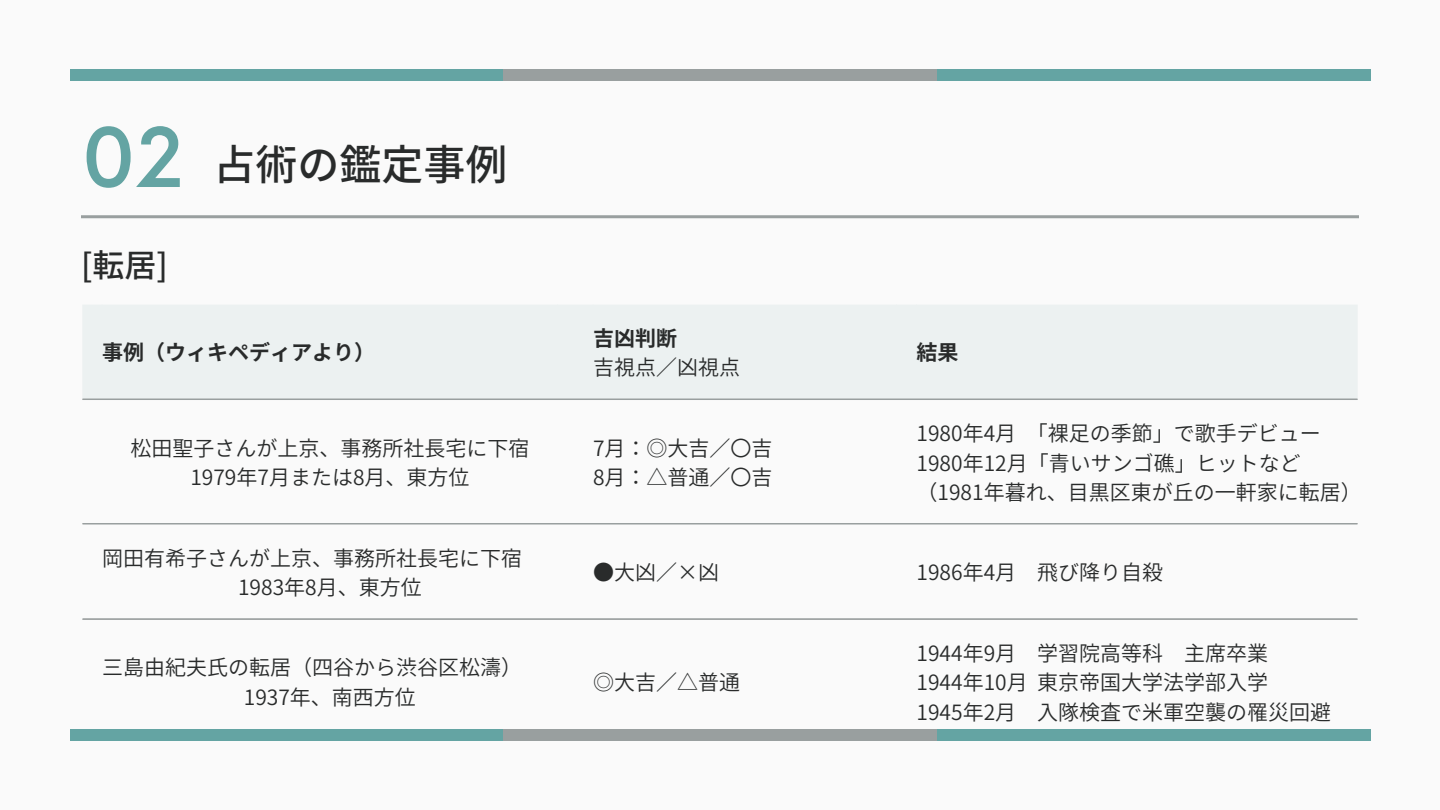
<style>
.page{position:relative;width:1440px;height:810px;background:#fafafa}
.page>*{position:absolute;margin:0;border:0;box-sizing:border-box;transform-origin:0 0}
.t1{font:500 80px "Now";color:#64a4a3}
.t2{font:500 42px "Source Han Sans JP";color:#292b2b}
.t3{font:500 32px "Source Han Sans JP";color:#292b2b}
.t4{font:21px "Source Han Sans JP";color:#292b2b}
.t5{font:700 21px "Source Han Sans JP";color:#292b2b}
</style>
<div class="page">
<div style="left:70px;top:70px;width:433px;height:11px;background:#64a4a3"></div>
<div style="left:503px;top:70px;width:434px;height:11px;background:#999f9f"></div>
<div style="left:937px;top:70px;width:433px;height:11px;background:#64a4a3"></div>
<div style="left:70px;top:729px;width:433px;height:11px;background:#64a4a3"></div>
<div style="left:503px;top:729px;width:434px;height:11px;background:#999f9f"></div>
<div style="left:937px;top:729px;width:433px;height:11px;background:#64a4a3"></div>
<hr style="left:81px;top:215px;width:1278px;height:3px;background:#999f9f">
<div style="left:82px;top:305px;width:1276px;height:94px;background:#ecf1f1"></div>
<hr style="left:82px;top:399px;width:1276px;height:1px;background:#999f9f">
<hr style="left:82px;top:523px;width:1276px;height:2px;background:#999f9f">
<hr style="left:82px;top:618px;width:1276px;height:2px;background:#999f9f">
<h1 class="t1" style="left:81px;top:115px;width:104px">02</h1>
<p class="t3" style="left:81px;top:240px;width:88px">[転居]</p>
<p class="t2" style="left:213px;top:132px;width:296px">占術の鑑定事例</p>
<p class="t5" style="left:102px;top:336px;width:275px">事例（ウィキペディアより）</p>
<p class="t4" style="left:130px;top:431px;width:401px">松田聖子さんが上京、事務所社長宅に下宿</p>
<p class="t4" style="left:190px;top:460px;width:281px">1979年7月または8月、東方位</p>
<p class="t4" style="left:102px;top:541px;width:422px">岡田有希子さんが上京、事務所社長宅に下宿</p>
<p class="t4" style="left:238px;top:571px;width:185px">1983年8月、東方位</p>
<p class="t4" style="left:102px;top:651px;width:422px">三島由紀夫氏の転居（四谷から渋谷区松濤）</p>
<p class="t4" style="left:244px;top:680px;width:174px">1937年、南西方位</p>
<p class="t5" style="left:593px;top:322px;width:86px">吉凶判断</p>
<p class="t4" style="left:593px;top:351px;width:149px">吉視点／凶視点</p>
<p class="t4" style="left:593px;top:431px;width:181px">7月：◎大吉／〇吉</p>
<p class="t4" style="left:593px;top:460px;width:181px">8月：△普通／〇吉</p>
<p class="t5" style="left:917px;top:336px;width:44px">結果</p>
<p class="t4" style="left:917px;top:417px;width:406px">1980年4月 「裸足の季節」で歌手デビュー</p>
<p class="t4" style="left:917px;top:446px;width:386px">1980年12月「青いサンゴ礁」ヒットなど</p>
<p class="t4" style="left:917px;top:475px;width:447px">（1981年暮れ、目黒区東が丘の一軒家に転居）</p>
<p class="t4" style="left:593px;top:556px;width:128px">●大凶／×凶</p>
<p class="t4" style="left:917px;top:556px;width:248px">1986年4月 飛び降り自殺</p>
<p class="t4" style="left:593px;top:666px;width:149px">◎大吉／△普通</p>
<p class="t4" style="left:917px;top:637px;width:353px">1944年9月 学習院高等科 主席卒業</p>
<p class="t4" style="left:917px;top:666px;width:353px">1944年10月 東京帝国大学法学部入学</p>
<p class="t4" style="left:917px;top:695px;width:416px">1945年2月 入隊検査で米軍空襲の罹災回避</p>
</div>
